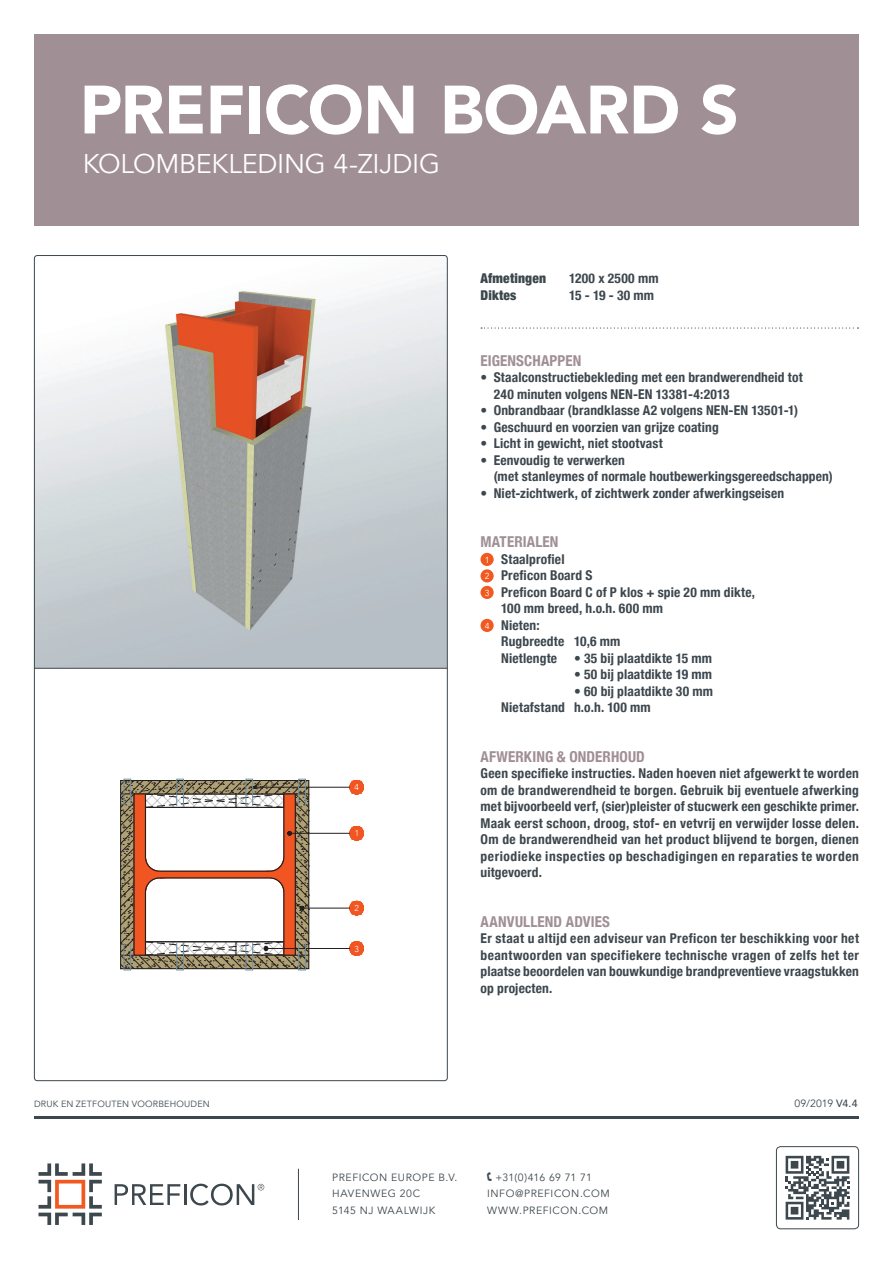
<style>
.page{position:relative;width:893px;height:1263px;background:#fff}
.page>*{position:absolute;margin:0;border:0;box-sizing:border-box;transform-origin:0 0}
.t1{font:900 67.5px "Avenir";letter-spacing:-.01em;color:#fff}
.t2{font:27px "Avenir";letter-spacing:-.01em;color:#fff}
.t3{font:700 condensed 15px "Helvetica Neue";letter-spacing:.01em;color:#a08f95}
.t4{font:700 condensed 13.5px/16.5px "Helvetica Neue";letter-spacing:.01em;color:#3d474e}
.t5{font:900 condensed 13.5px "Helvetica Neue";letter-spacing:.015em;color:#3d474e}
.t6{font:10.5px/16.5px "Avenir";letter-spacing:.05em;color:#3d474e}
.t7{font:9px "Avenir";letter-spacing:.025em;color:#3d474e}
.t8{font:300 8.55px "Avenir";color:#fff}
.s1{font-family:"Avenir";font-weight:400;font-stretch:normal;font-size:8.7px;color:#fff}
.s2{font-weight:500}
.s3{font-family:"Software Kit 7"}
</style>
<div class="page">
<div style="left:34px;top:34px;width:825px;height:191px;background:#a08f95"></div>
<hr style="left:34px;top:1116px;width:825px;height:2px;background:#3d474e">
<svg style="left:39px;top:1163px;width:63px;height:62px"></svg>
<svg style="left:115px;top:1184px;width:65px;height:21px"></svg>
<hr style="left:184px;top:1184px;width:2px;height:21px;background:#3d474e">
<svg style="left:190px;top:1183px;width:74px;height:22px"></svg>
<hr style="left:298px;top:1169px;width:1px;height:51px;background:#3d474e">
<svg style="left:481px;top:327px;width:377px;height:2px"></svg>
<div style="left:776px;top:1146px;width:83px;height:83px;border:1px solid #3d474e;border-radius:4px"></div>
<svg style="left:786px;top:1156px;width:63px;height:63px"></svg>
<div style="left:480px;top:553px;width:14px;height:13px;background:#f15921;border-radius:50%"></div>
<div style="left:480px;top:569px;width:14px;height:13px;background:#f15921;border-radius:50%"></div>
<div style="left:480px;top:586px;width:14px;height:13px;background:#f15921;border-radius:50%"></div>
<div style="left:480px;top:619px;width:14px;height:13px;background:#f15921;border-radius:50%"></div>
<svg style="left:350px;top:780px;width:13px;height:15px"></svg>
<hr style="left:256px;top:787px;width:94px;height:1px;background:#231f20">
<svg style="left:350px;top:941px;width:13px;height:15px"></svg>
<hr style="left:268px;top:948px;width:82px;height:1px;background:#231f20">
<svg style="left:350px;top:901px;width:13px;height:14px"></svg>
<hr style="left:304px;top:908px;width:46px;height:1px;background:#231f20">
<svg style="left:350px;top:826px;width:13px;height:15px"></svg>
<hr style="left:291px;top:833px;width:59px;height:1px;background:#231f20">
<svg style="left:120px;top:780px;width:190px;height:189px"></svg>
<div style="left:298px;top:943px;width:8px;height:27px;border:1px solid #7193a6"></div>
<div style="left:176px;top:943px;width:8px;height:27px;border:1px solid #7193a6"></div>
<div style="left:245px;top:943px;width:8px;height:27px;border:1px solid #7193a6"></div>
<div style="left:298px;top:779px;width:8px;height:27px;border:1px solid #7193a6"></div>
<div style="left:176px;top:779px;width:8px;height:27px;border:1px solid #7193a6"></div>
<div style="left:245px;top:779px;width:8px;height:27px;border:1px solid #7193a6"></div>
<div style="left:124px;top:943px;width:7px;height:27px;border:1px solid #7193a6"></div>
<div style="left:124px;top:779px;width:7px;height:27px;border:1px solid #7193a6"></div>
<img style="left:36px;top:273px;width:410px;height:395px">
<hr style="left:34px;top:668px;width:413px;height:1px;background:#3d474e">
<h1 class="t1" style="left:80px;top:52px;width:661px">PREFICON BOARD S</h1>
<h2 class="t2" style="left:83px;top:147px;width:359px">KOLOMBEKLEDING 4-ZIJDIG</h2>
<p class="t8" style="left:354px;top:782px;width:6px">4</p>
<p class="t8" style="left:355px;top:828px;width:6px">1</p>
<p class="t8" style="left:354px;top:903px;width:6px">2</p>
<p class="t7" style="left:34px;top:1099px;width:177px">DRUK EN ZETFOUTEN VOORBEHOUDEN</p>
<p class="t8" style="left:354px;top:943px;width:6px">3</p>
<p class="t5" style="left:480px;top:267px;width:67px">Afmetingen</p>
<p class="t4" style="left:569px;top:269px;width:91px">1200 x 2500 mm</p>
<p class="t5" style="left:480px;top:284px;width:38px">Diktes</p>
<p class="t4" style="left:569px;top:286px;width:87px">15 - 19 - 30 mm</p>
<p class="t3" style="left:480px;top:348px;width:102px">EIGENSCHAPPEN</p>
<p class="t4" style="left:494px;top:368px;width:310px;text-indent:-13px">• Staalconstructiebekleding met een brandwerendheid tot<br>240 minuten volgens NEN-EN 13381-4:2013</p>
<p class="t4" style="left:480px;top:401px;width:319px">• Onbrandbaar (brandklasse A2 volgens NEN-EN 13501-1)</p>
<p class="t4" style="left:480px;top:418px;width:240px">• Geschuurd en voorzien van grijze coating</p>
<p class="t4" style="left:480px;top:434px;width:184px">• Licht in gewicht, niet stootvast</p>
<p class="t4" style="left:494px;top:451px;width:341px;text-indent:-13px">• Eenvoudig te verwerken<br>(met stanleymes of normale houtbewerkingsgereedschappen)</p>
<p class="t4" style="left:480px;top:484px;width:305px">• Niet-zichtwerk, of zichtwerk zonder afwerkingseisen</p>
<p class="t3" style="left:480px;top:530px;width:80px">MATERIALEN</p>
<p class="t4" style="left:485px;top:550px;width:81px"><span class="s1">1</span> Staalprofiel</p>
<p class="t4" style="left:485px;top:566px;width:109px"><span class="s1">2</span> Preficon Board S</p>
<p class="t4" style="left:485px;top:583px;width:272px"><span class="s1">3</span> Preficon Board C of P klos + spie 20 mm dikte,</p>
<p class="t4" style="left:501px;top:599px;width:163px">100 mm breed, h.o.h. 600 mm</p>
<p class="t4" style="left:485px;top:616px;width:56px"><span class="s1">4</span> Nieten:</p>
<p class="t4" style="left:501px;top:632px;width:121px">Rugbreedte 10,6 mm</p>
<p class="t4" style="left:501px;top:649px;width:57px">Nietlengte</p>
<p class="t4" style="left:574px;top:649px;width:140px">• 35 bij plaatdikte 15 mm</p>
<p class="t4" style="left:574px;top:665px;width:140px">• 50 bij plaatdikte 19 mm</p>
<p class="t4" style="left:501px;top:682px;width:213px;text-indent:73px">• 60 bij plaatdikte 30 mm<br>Nietafstand h.o.h. 100 mm</p>
<p class="t3" style="left:480px;top:744px;width:166px">AFWERKING &amp; ONDERHOUD</p>
<p class="t4" style="left:480px;top:764px;width:380px;text-align:justify">Geen specifieke instructies. Naden hoeven niet afgewerkt te worden om de brandwerendheid te borgen. Gebruik bij eventuele afwerking met bijvoorbeeld verf, (sier)pleister of stucwerk een geschikte primer.<br>Maak eerst schoon, droog, stof- en vetvrij en verwijder losse delen.<br>Om de brandwerendheid van het product blijvend te borgen, dienen periodieke inspecties op beschadigingen en reparaties te worden uitgevoerd.</p>
<p class="t3" style="left:480px;top:909px;width:131px">AANVULLEND ADVIES</p>
<p class="t4" style="left:480px;top:929px;width:380px;text-align:justify">Er staat u altijd een adviseur van Preficon ter beschikking voor het beantwoorden van specifiekere technische vragen of zelfs het ter plaatse beoordelen van bouwkundige brandpreventieve vraagstukken op projecten.</p>
<p class="t6" style="left:794px;top:1095px;width:65px">09/2019 <span class="s2">V4.4</span></p>
<p class="t6" style="left:332px;top:1169px;width:127px">PREFICON EUROPE B.V.<br>HAVENWEG 20C<br>5145 NJ WAALWIJK</p>
<p class="t6" style="left:487px;top:1169px;width:124px"><span class="s3">F</span> +31(0)416 69 71 71<br>INFO@PREFICON.COM<br>WWW.PREFICON.COM</p>
</div>
